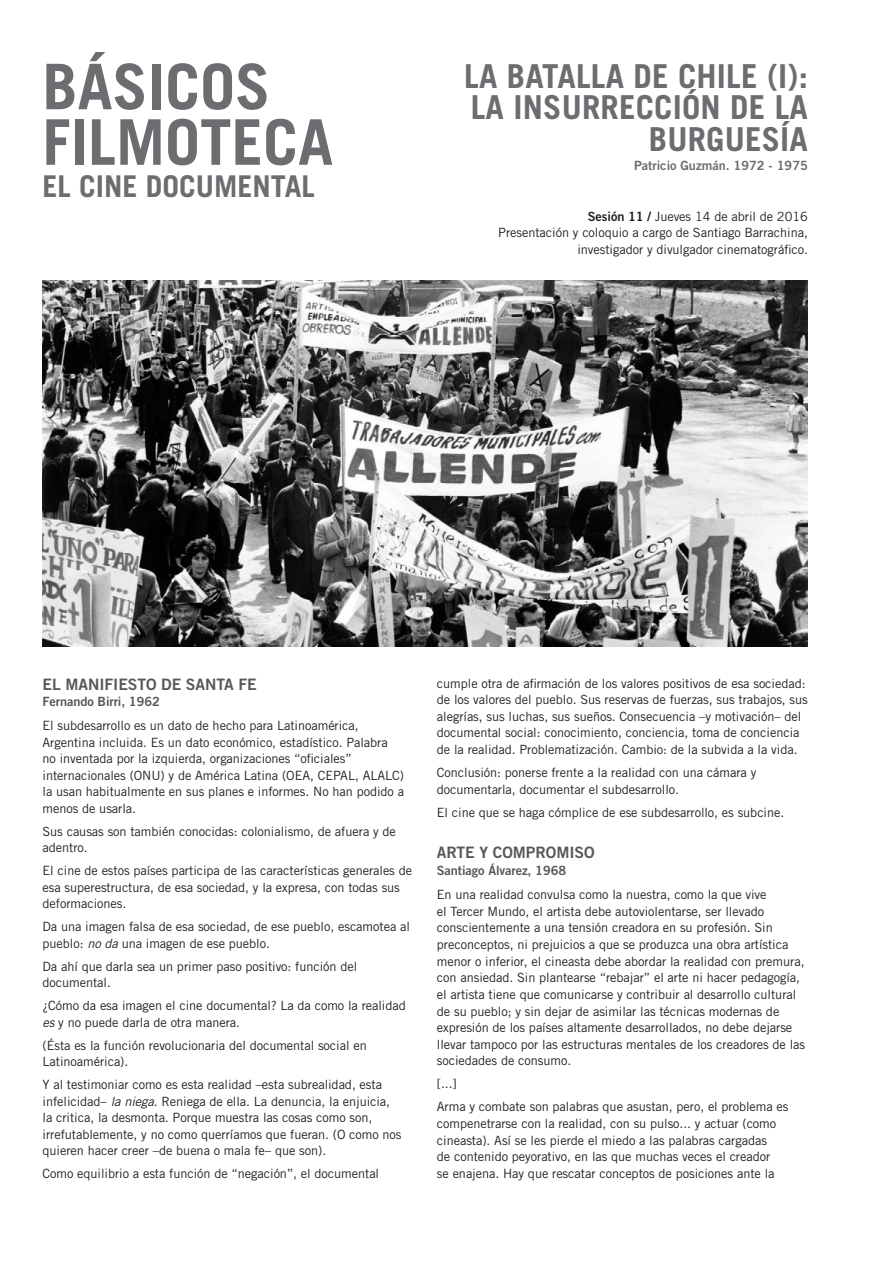
<style>
.page{position:relative;width:893px;height:1263px;background:#fff}
.page>*{position:absolute;margin:0;border:0;box-sizing:border-box;transform-origin:0 0}
.t1{font:700 63px/55.5px "Trade Gothic LT Std";color:#6c6d70}
.t2{font:700 33px/31.5px "Trade Gothic LT Std";letter-spacing:.005em;color:#6c6d70;text-align:right}
.t3{font:700 30px "Trade Gothic LT Std";color:#6c6d70}
.t4{font:15.75px "Trade Gothic LT Std Bd 2";letter-spacing:-.005em;color:#57585a}
.t5{font:12.75px/16.5px "Trade Gothic LT Std";letter-spacing:-.005em;color:#231f20}
.t6{font:12.75px "Trade Gothic LT Std Bd 2";letter-spacing:-.005em;color:#57585a}
.t7{font:12.75px "Trade Gothic LT Std Bd 2";color:#6c6d70}
.s1{font-family:"Trade Gothic LT Std Bd 2"}
.s2{font-style:italic}
</style>
<div class="page">
<img style="left:43px;top:281px;width:765px;height:365px">
<h1 class="t1" style="left:43px;top:58px;width:292px">BÁSICOS<br>FILMOTECA</h1>
<h3 class="t3" style="left:43px;top:168px;width:274px">EL CINE DOCUMENTAL</h3>
<h2 class="t2" style="left:464px;top:60px;width:345px">LA BATALLA DE CHILE (I):<br>LA INSURRECCIÓN DE LA<br>BURGUESÍA</h2>
<p class="t7" style="left:634px;top:158px;width:175px">Patricio Guzmán. 1972 - 1975</p>
<p class="t5" style="left:498px;top:208px;width:311px;text-align:right"><span class="s1">Sesión 11 /</span> Jueves 14 de abril de 2016<br>Presentación y coloquio a cargo de Santiago Barrachina, investigador y divulgador cinematográfico.</p>
<p class="t4" style="left:43px;top:674px;width:216px">EL MANIFIESTO DE SANTA FE</p>
<p class="t6" style="left:43px;top:694px;width:119px">Fernando Birri, 1962</p>
<p class="t5" style="left:43px;top:717px;width:363px">El subdesarrollo es un dato de hecho para Latinoamérica, Argentina incluida. Es un dato económico, estadístico. Palabra no inventada por la izquierda, organizaciones “oficiales” internacionales (ONU) y de América Latina (OEA, CEPAL, ALALC) la usan habitualmente en sus planes e informes. No han podido a menos de usarla.</p>
<p class="t5" style="left:43px;top:823px;width:355px">Sus causas son también conocidas: colonialismo, de afuera y de adentro.</p>
<p class="t5" style="left:43px;top:862px;width:371px">El cine de estos países participa de las características generales de esa superestructura, de esa sociedad, y la expresa, con todas sus deformaciones.</p>
<p class="t5" style="left:43px;top:918px;width:369px">Da una imagen falsa de esa sociedad, de ese pueblo, escamotea al pueblo: <span class="s2">no da</span> una imagen de ese pueblo.</p>
<p class="t5" style="left:43px;top:958px;width:316px">Da ahí que darla sea un primer paso positivo: función del documental.</p>
<p class="t5" style="left:43px;top:997px;width:365px">¿Cómo da esa imagen el cine documental? La da como la realidad <span class="s2">es</span> y no puede darla de otra manera.</p>
<p class="t5" style="left:43px;top:1036px;width:326px">(Ésta es la función revolucionaria del documental social en<br>Latinoamérica).</p>
<p class="t5" style="left:43px;top:1076px;width:361px">Y al testimoniar como es esta realidad –esta subrealidad, esta infelicidad– <span class="s2">la niega</span>. Reniega de ella. La denuncia, la enjuicia, la critica, la desmonta. Porque muestra las cosas como son, irrefutablemente, y no como querríamos que fueran. (O como nos quieren hacer creer –de buena o mala fe– que son).</p>
<p class="t5" style="left:43px;top:1165px;width:338px">Como equilibrio a esta función de “negación”, el documental</p>
<p class="t5" style="left:437px;top:674px;width:372px">cumple otra de afirmación de los valores positivos de esa sociedad: de los valores del pueblo. Sus reservas de fuerzas, sus trabajos, sus alegrías, sus luchas, sus sueños. Consecuencia –y motivación– del documental social: conocimiento, conciencia, toma de conciencia de la realidad. Problematización. Cambio: de la subvida a la vida.</p>
<p class="t5" style="left:437px;top:764px;width:321px">Conclusión: ponerse frente a la realidad con una cámara y documentarla, documentar el subdesarrollo.</p>
<p class="t5" style="left:437px;top:804px;width:349px">El cine que se haga cómplice de ese subdesarrollo, es subcine.</p>
<p class="t4" style="left:437px;top:843px;width:159px">ARTE Y COMPROMISO</p>
<p class="t6" style="left:437px;top:862px;width:131px">Santiago Álvarez, 1968</p>
<p class="t5" style="left:437px;top:886px;width:370px">En una realidad convulsa como la nuestra, como la que vive<br>el Tercer Mundo, el artista debe autoviolentarse, ser llevado conscientemente a una tensión creadora en su profesión. Sin preconceptos, ni prejuicios a que se produzca una obra artística menor o inferior, el cineasta debe abordar la realidad con premura, con ansiedad. Sin plantearse “rebajar” el arte ni hacer pedagogía, el artista tiene que comunicarse y contribuir al desarrollo cultural de su pueblo; y sin dejar de asimilar las técnicas modernas de expresión de los países altamente desarrollados, no debe dejarse llevar tampoco por las estructuras mentales de los creadores de las sociedades de consumo.</p>
<p class="t5" style="left:437px;top:1072px;width:353px;line-height:23px">[...]<br>Arma y combate son palabras que asustan, pero, el problema es</p>
<p class="t5" style="left:437px;top:1115px;width:341px">compenetrarse con la realidad, con su pulso... y actuar (como cineasta). Así se les pierde el miedo a las palabras cargadas de contenido peyorativo, en las que muchas veces el creador se enajena. Hay que rescatar conceptos de posiciones ante la</p>
</div>
